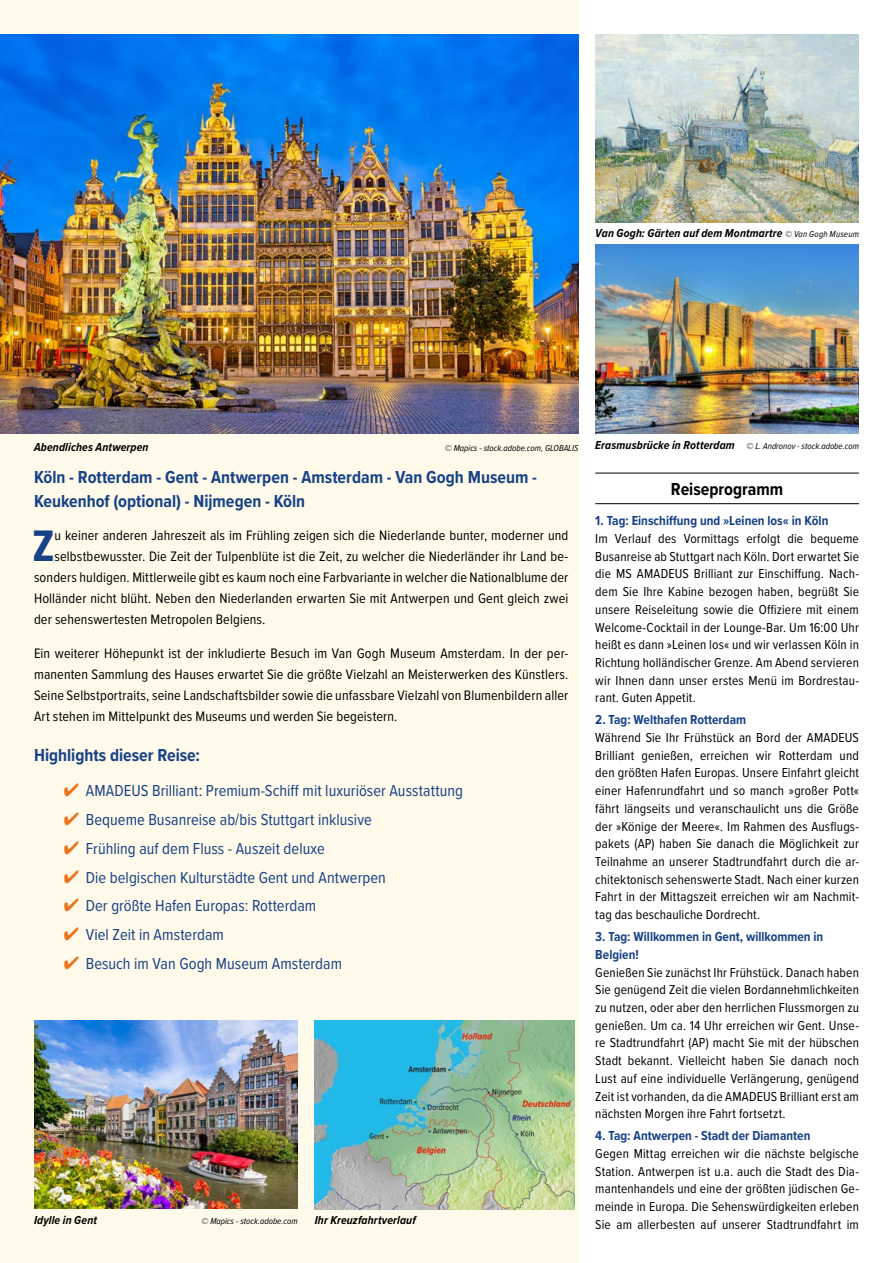
<style>
.page{position:relative;width:893px;height:1263px;background:#fff}
.page>*{position:absolute;margin:0;border:0;box-sizing:border-box;transform-origin:0 0}
.t1{font:700 45.75px "Proxima Nova Cond";color:#184287}
.t2{font:700 18px/24px "Proxima Nova Cond";color:#184287}
.t3{font:700 18px "Proxima Nova Cond";color:#000}
.t4{font:16.5px "Proxima Nova Cond";color:#184287}
.t5{font:14.25px/21px "Proxima Nova Cond";letter-spacing:.01em;color:#000;text-align:justify}
.t6{font:13.5px/17.7px "Proxima Nova Cond";letter-spacing:.01em;color:#000;text-align:justify}
.t7{font:700 13.5px/17.7px "Proxima Nova Cond";color:#184287}
.t8{font:italic 700 12px "Proxima Nova Cond";letter-spacing:.01em;color:#000}
.t9{font:italic 9px "Proxima Nova Cond";color:#000}
.s1{font-weight:400;font-size:9px}
.s2{color:#ee7219}
.s3{font-weight:700;font-size:12px}
</style>
<div class="page">
<div style="left:0;top:0;width:579px;height:1263px;background:#fffaea"></div>
<hr style="left:595px;top:473px;width:264px;height:1px;background:#000">
<hr style="left:595px;top:503px;width:264px;height:1px;background:#000">
<img style="left:0;top:34px;width:578px;height:400px">
<img style="left:315px;top:1020px;width:259px;height:189px">
<img style="left:34px;top:1020px;width:264px;height:189px">
<img style="left:595px;top:245px;width:264px;height:189px">
<img style="left:595px;top:34px;width:264px;height:188px">
<p class="t8" style="left:595px;top:224px;width:265px">Van Gogh: Gärten auf dem Montmartre <span class="s1">© Van Gogh Museum</span></p>
<p class="t8" style="left:34px;top:438px;width:116px">Abendliches Antwerpen</p>
<p class="t9" style="left:445px;top:441px;width:135px">© Mapics - stock.adobe.com, GLOBALIS</p>
<h2 class="t2" style="left:34px;top:464px;width:504px">Köln - Rotterdam - Gent - Antwerpen - Amsterdam - Van Gogh Museum -<br>Keukenhof (optional) - Nijmegen - Köln</h2>
<h1 class="t1" style="left:32px;top:512px;width:24px">Z</h1>
<p class="t5" style="left:55px;top:525px;width:515px">u keiner anderen Jahreszeit als im Frühling zeigen sich die Niederlande bunter, moderner und</p>
<p class="t5" style="left:55px;top:546px;width:515px">selbstbewusster. Die Zeit der Tulpenblüte ist die Zeit, zu welcher die Niederländer ihr Land be-</p>
<p class="t5" style="left:34px;top:567px;width:536px">sonders huldigen. Mittlerweile gibt es kaum noch eine Farbvariante in welcher die Nationalblume der</p>
<p class="t5" style="left:34px;top:588px;width:536px">Holländer nicht blüht. Neben den Niederlanden erwarten Sie mit Antwerpen und Gent gleich zwei</p>
<p class="t5" style="left:34px;top:609px;width:233px">der sehenswertesten Metropolen Belgiens.</p>
<p class="t5" style="left:34px;top:642px;width:536px">Ein weiterer Höhepunkt ist der inkludierte Besuch im Van Gogh Museum Amsterdam. In der per&shy;manenten Sammlung des Hauses erwartet Sie die größte Vielzahl an Meisterwerken des Künstlers.<br>Seine Selbstportraits, seine Landschaftsbilder sowie die unfassbare Vielzahl von Blumenbildern aller Art stehen im Mittelpunkt des Museums und werden Sie begeistern.</p>
<h2 class="t2" style="left:34px;top:742px;width:168px">Highlights dieser Reise:</h2>
<p class="t4" style="left:64px;top:778px;width:401px"><span class="s2">✔</span> AMADEUS Brilliant: Premium-Schiff mit luxuriöser Ausstattung</p>
<p class="t4" style="left:64px;top:807px;width:309px"><span class="s2">✔</span> Bequeme Busanreise ab/bis Stuttgart inklusive</p>
<p class="t4" style="left:64px;top:836px;width:262px"><span class="s2">✔</span> Frühling auf dem Fluss - Auszeit deluxe</p>
<p class="t4" style="left:64px;top:865px;width:324px"><span class="s2">✔</span> Die belgischen Kulturstädte Gent und Antwerpen</p>
<p class="t4" style="left:64px;top:894px;width:254px"><span class="s2">✔</span> Der größte Hafen Europas: Rotterdam</p>
<p class="t4" style="left:64px;top:923px;width:162px"><span class="s2">✔</span> Viel Zeit in Amsterdam</p>
<p class="t4" style="left:64px;top:951px;width:280px"><span class="s2">✔</span> Besuch im Van Gogh Museum Amsterdam</p>
<p class="t8" style="left:34px;top:1211px;width:65px">Idylle in Gent</p>
<p class="t9" style="left:201px;top:1214px;width:98px">© Mapics - stock.adobe.com</p>
<p class="t8" style="left:315px;top:1211px;width:103px">Ihr Kreuzfahrtverlauf</p>
<p class="t9" style="left:595px;top:439px;width:265px"><span class="s3">Erasmusbrücke in Rotterdam</span> © L. Andronov - stock.adobe.com</p>
<h2 class="t3" style="left:671px;top:475px;width:114px">Reiseprogramm</h2>
<p class="t7" style="left:595px;top:512px;width:235px">1. Tag: Einschiffung und »Leinen los« in Köln</p>
<p class="t6" style="left:595px;top:529px;width:265px">Im Verlauf des Vormittags erfolgt die bequeme Busanreise ab Stuttgart nach Köln. Dort erwartet Sie die MS AMADEUS Brilliant zur Einschiffung. Nach&shy;dem Sie Ihre Kabine bezogen haben, begrüßt Sie unsere Reiseleitung sowie die Offiziere mit einem Welcome-Cocktail in der Lounge-Bar. Um 16:00 Uhr heißt es dann »Leinen los« und wir verlassen Köln in Richtung holländischer Grenze. Am Abend servieren wir Ihnen dann unser erstes Menü im Bordrestau&shy;rant. Guten Appetit.</p>
<p class="t7" style="left:595px;top:711px;width:152px">2. Tag: Welthafen Rotterdam</p>
<p class="t6" style="left:595px;top:728px;width:265px">Während Sie Ihr Frühstück an Bord der AMADEUS Brilliant genießen, erreichen wir Rotterdam und den größten Hafen Europas. Unsere Einfahrt gleicht einer Hafenrundfahrt und so manch »großer Pott« fährt längseits und veranschaulicht uns die Größe der »Könige der Meere«. Im Rahmen des Ausflugs&shy;pakets (AP) haben Sie danach die Möglichkeit zur Teilnahme an unserer Stadtrundfahrt durch die ar&shy;chitektonisch sehenswerte Stadt. Nach einer kurzen Fahrt in der Mittagszeit erreichen wir am Nachmit&shy;tag das beschauliche Dordrecht.</p>
<p class="t7" style="left:595px;top:927px;width:230px">3. Tag: Willkommen in Gent, willkommen in<br>Belgien!</p>
<p class="t6" style="left:595px;top:963px;width:265px">Genießen Sie zunächst Ihr Frühstück. Danach haben Sie genügend Zeit die vielen Bordannehmlichkeiten zu nutzen, oder aber den herrlichen Flussmorgen zu genießen. Um ca. 14 Uhr erreichen wir Gent. Unse&shy;re Stadtrundfahrt (AP) macht Sie mit der hübschen Stadt bekannt. Vielleicht haben Sie danach noch Lust auf eine individuelle Verlängerung, genügend Zeit ist vorhanden, da die AMADEUS Brilliant erst am nächsten Morgen ihre Fahrt fortsetzt.</p>
<p class="t7" style="left:595px;top:1126px;width:217px">4. Tag: Antwerpen - Stadt der Diamanten</p>
<p class="t6" style="left:595px;top:1144px;width:265px">Gegen Mittag erreichen wir die nächste belgische Station. Antwerpen ist u.a. auch die Stadt des Dia&shy;mantenhandels und eine der größten jüdischen Ge&shy;meinde in Europa. Die Sehenswürdigkeiten erleben Sie am allerbesten auf unserer Stadtrundfahrt im</p>
</div>
